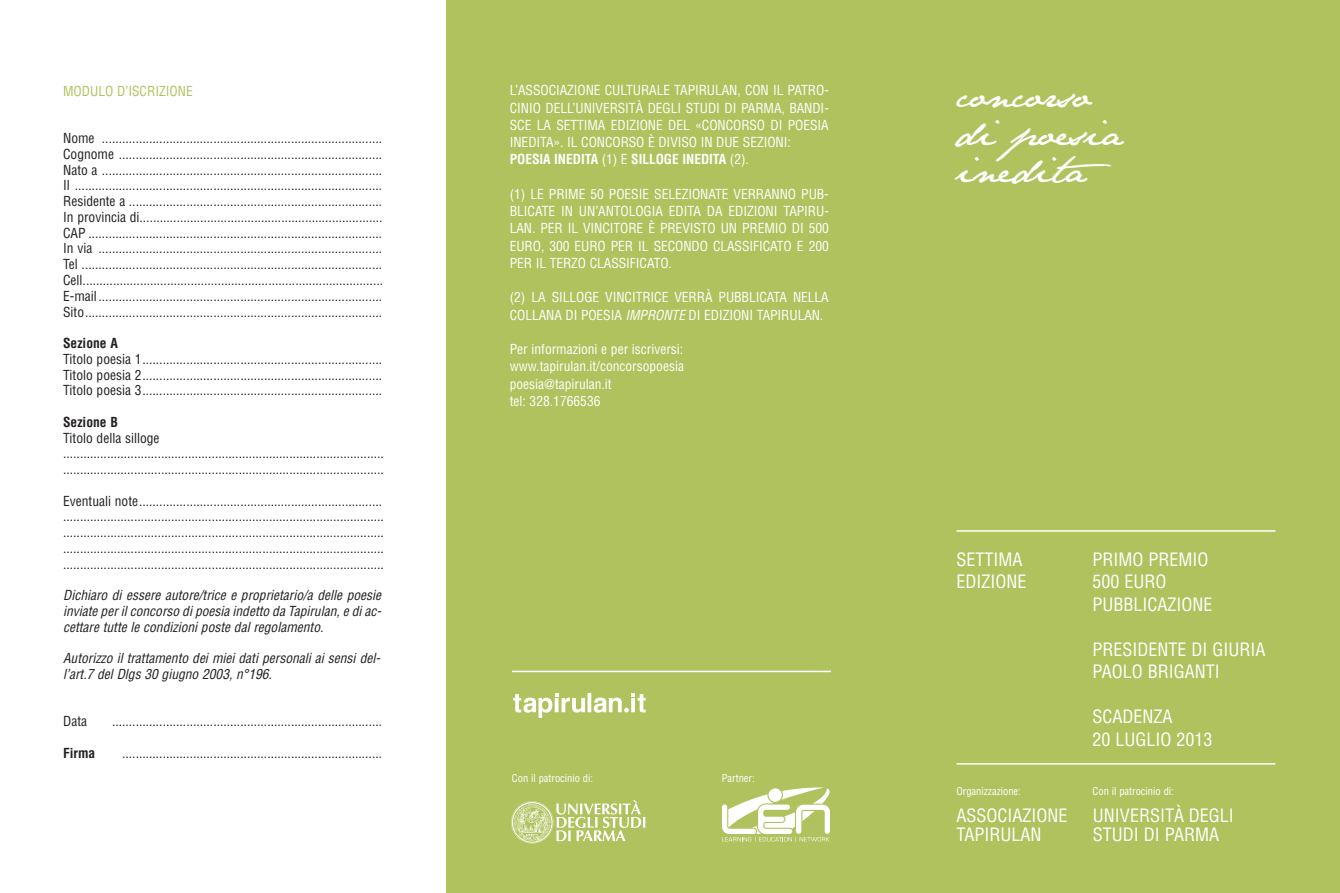
<style>
.page{position:relative;width:1340px;height:893px;background:#fff}
.page>*{position:absolute;margin:0;border:0;box-sizing:border-box;transform-origin:0 0}
.t1{font:37.5px/37.5px "Jane Austen";color:#fff}
.t2{font:condensed 18px/22.5px "Helvetica";color:#fff}
.t3{font:condensed 13.5px/15.8px "Helvetica";color:#231f20;text-align:justify}
.t4{font:condensed 13.5px/17.2px "Helvetica";letter-spacing:-.005em;color:#fff}
.t5{font:italic condensed 13.5px/15.8px "Helvetica";color:#231f20;text-align:justify}
.t6{font:700 condensed 13.5px "Helvetica";color:#231f20}
.t7{font:condensed 13.5px "Helvetica";color:#b0c25e}
.t8{font:condensed 10.5px "Helvetica";color:#fff}
.s1{font-weight:700}
.s2{font-style:italic}
</style>
<div class="page">
<div style="left:446px;top:0;width:893px;height:893px;background:#b0c25e"></div>
<hr style="left:956px;top:530px;width:319px;height:2px;background:#fff">
<hr style="left:956px;top:763px;width:319px;height:2px;background:#fff">
<svg style="left:587px;top:693px;width:4px;height:19px"></svg>
<svg style="left:593px;top:693px;width:52px;height:20px"></svg>
<svg style="left:513px;top:693px;width:72px;height:25px"></svg>
<hr style="left:512px;top:671px;width:319px;height:1px;background:#fff">
<svg style="left:722px;top:787px;width:108px;height:55px"></svg>
<svg style="left:511px;top:800px;width:134px;height:43px"></svg>
<p class="t7" style="left:63px;top:86px;width:131px">MODULO D’ISCRIZIONE</p>
<p class="t3" style="left:63px;top:132px;width:321px">Nome ...................................................................................<br>Cognome ..............................................................................<br>Nato a ...................................................................................<br>Il ...........................................................................................<br>Residente a ...........................................................................<br>In provincia di........................................................................<br>CAP .......................................................................................<br>In via ....................................................................................<br>Tel .........................................................................................<br>Cell.........................................................................................<br>E-mail....................................................................................<br>Sito........................................................................................</p>
<p class="t6" style="left:63px;top:338px;width:56px">Sezione A</p>
<p class="t3" style="left:63px;top:352px;width:320px">Titolo poesia 1.......................................................................<br>Titolo poesia 2.......................................................................<br>Titolo poesia 3.......................................................................</p>
<p class="t6" style="left:63px;top:417px;width:56px">Sezione B</p>
<p class="t3" style="left:63px;top:431px;width:322px;text-align:left">Titolo della silloge ............................................................................................... ...............................................................................................</p>
<p class="t3" style="left:63px;top:494px;width:322px;text-align:left">Eventuali note........................................................................ ............................................................................................... ............................................................................................... ............................................................................................... ...............................................................................................</p>
<p class="t5" style="left:63px;top:588px;width:322px">Dichiaro di essere autore/trice e proprietario/a delle poesie inviate perilconcorso dipoesia indetto da Tapirulan,e diac&shy;cettare tutte le condizioni poste dal regolamento.</p>
<p class="t5" style="left:63px;top:651px;width:321px">Autorizzo il trattamento dei miei dati personali ai sensi del&shy;l’art.7 del Dlgs 30 giugno 2003, n°196.</p>
<p class="t3" style="left:63px;top:714px;width:25px">Data</p>
<p class="t3" style="left:112px;top:714px;width:271px">................................................................................</p>
<p class="t6" style="left:63px;top:747px;width:34px">Firma</p>
<p class="t3" style="left:122px;top:746px;width:261px">.............................................................................</p>
<p class="t4" style="left:510px;top:83px;width:320px">L’ASSOCIAZIONE CULTURALE TAPIRULAN, CON IL PATRO-CINIO DELL’UNIVERSITÀ DEGLI STUDI DI PARMA, BANDI-SCE LA SETTIMA EDIZIONE DEL «CONCORSO DI POESIA INEDITA». IL CONCORSO È DIVISO IN DUE SEZIONI:<br><span class="s1">POESIA INEDITA</span> (1) E <span class="s1">SILLOGE INEDITA</span> (2).</p>
<p class="t4" style="left:510px;top:186px;width:320px;text-align:justify">(1) LE PRIME 50 POESIE SELEZIONATE VERRANNO PUB-BLICATE IN UN’ANTOLOGIA EDITA DA EDIZIONI TAPIRU-LAN. PER IL VINCITORE È PREVISTO UN PREMIO DI 500<br>EURO, 300 EURO PER IL SECONDO CLASSIFICATO E 200<br>PER IL TERZO CLASSIFICATO.</p>
<p class="t4" style="left:510px;top:290px;width:320px">(2) LA SILLOGE VINCITRICE VERRÀ PUBBLICATA NELLA<br>COLLANA DI POESIA <span class="s2">IMPRONTE</span>DI EDIZIONI TAPIRULAN.</p>
<p class="t4" style="left:510px;top:342px;width:176px">Per informazioni e per iscriversi: www.tapirulan.it/concorsopoesia poesia@tapirulan.it<br>tel: 328.1766536</p>
<p class="t8" style="left:512px;top:774px;width:83px">Con il patrocinio di:</p>
<p class="t8" style="left:721px;top:774px;width:34px">Partner:</p>
<h1 class="t1" style="left:956px;top:76px;width:168px">concorso di poesia inedita</h1>
<h2 class="t2" style="left:956px;top:549px;width:71px">SETTIMA<br>EDIZIONE</h2>
<h2 class="t2" style="left:1092px;top:549px;width:122px">PRIMO PREMIO<br>500 EURO<br>PUBBLICAZIONE</h2>
<h2 class="t2" style="left:1092px;top:639px;width:174px">PRESIDENTE DI GIURIA<br>PAOLO BRIGANTI</h2>
<h2 class="t2" style="left:1092px;top:707px;width:121px">SCADENZA<br>20 LUGLIO 2013</h2>
<p class="t8" style="left:956px;top:787px;width:66px">Organizzazione:</p>
<p class="t8" style="left:1092px;top:787px;width:83px">Con il patrocinio di:</p>
<h2 class="t2" style="left:956px;top:807px;width:113px;line-height:19.5px">ASSOCIAZIONE<br>TAPIRULAN</h2>
<h2 class="t2" style="left:1092px;top:807px;width:142px;line-height:19.5px">UNIVERSITÀ DEGLI<br>STUDI DI PARMA</h2>
</div>
